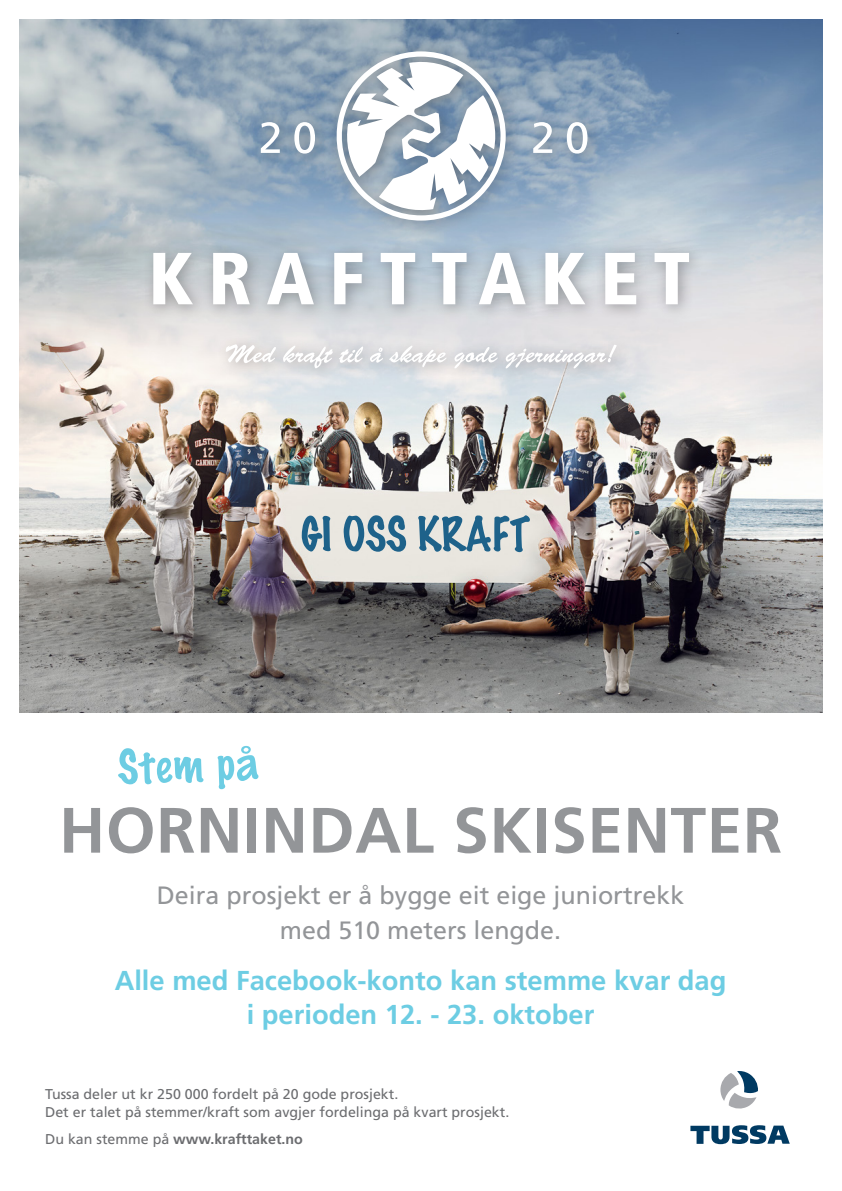
<style>
.page{position:relative;width:842px;height:1191px;background:#fff}
.page>*{position:absolute;margin:0;border:0;box-sizing:border-box;transform-origin:0 0}
.t1{font:700 64px "Frutiger";letter-spacing:.01em;color:#939598}
.t2{font:700 27.3px/34.1px "Frutiger";color:#6dcde3;text-align:center}
.t3{font:25px/35.3px "Frutiger";color:#939598;text-align:center}
.t4{font:14.2px/18.2px "Frutiger";color:#6c6d70}
.t5{font:700 14.2px "Frutiger";color:#6c6d70}
.s1{font-weight:400}
</style>
<div class="page">
<img style="left:20px;top:20px;width:802px;height:693px">
<svg style="left:690px;top:1125px;width:100px;height:19px"></svg>
<svg style="left:720px;top:1071px;width:38px;height:38px"></svg>
<div style="left:143px;top:41px;width:562px;height:342px;background:#231f20;opacity:.34"></div>
<svg style="left:153px;top:253px;width:40px;height:51px"></svg>
<svg style="left:213px;top:253px;width:37px;height:51px"></svg>
<svg style="left:267px;top:253px;width:47px;height:51px"></svg>
<svg style="left:334px;top:253px;width:28px;height:51px"></svg>
<svg style="left:381px;top:253px;width:34px;height:51px"></svg>
<svg style="left:432px;top:253px;width:35px;height:51px"></svg>
<svg style="left:479px;top:253px;width:47px;height:51px"></svg>
<svg style="left:545px;top:253px;width:40px;height:51px"></svg>
<svg style="left:605px;top:253px;width:31px;height:51px"></svg>
<svg style="left:654px;top:253px;width:35px;height:51px"></svg>
<svg style="left:261px;top:122px;width:19px;height:31px"></svg>
<svg style="left:294px;top:122px;width:21px;height:32px"></svg>
<svg style="left:328px;top:51px;width:178px;height:170px"></svg>
<svg style="left:226px;top:344px;width:50px;height:19px"></svg>
<svg style="left:283px;top:345px;width:50px;height:23px"></svg>
<svg style="left:339px;top:346px;width:24px;height:17px"></svg>
<svg style="left:370px;top:347px;width:13px;height:16px"></svg>
<svg style="left:389px;top:345px;width:57px;height:22px"></svg>
<svg style="left:454px;top:347px;width:44px;height:21px"></svg>
<svg style="left:506px;top:345px;width:111px;height:23px"></svg>
<svg style="left:533px;top:122px;width:19px;height:31px"></svg>
<svg style="left:567px;top:122px;width:20px;height:32px"></svg>
<svg style="left:302px;top:515px;width:228px;height:37px;background:#8facb9"></svg>
<svg style="left:118px;top:746px;width:140px;height:43px"></svg>
<h1 class="t1" style="left:59px;top:792px;width:724px">HORNINDAL SKISENTER</h1>
<h3 class="t3" style="left:157px;top:878px;width:529px">Deira prosjekt er å bygge eit eige juniortrekk med 510 meters lengde.</h3>
<h2 class="t2" style="left:115px;top:963px;width:613px">Alle med Facebook-konto kan stemme kvar dag i perioden 12. - 23. oktober</h2>
<p class="t4" style="left:45px;top:1084px;width:466px">Tussa deler ut kr 250 000 fordelt på 20 gode prosjekt.<br>Det er talet på stemmer/kraft som avgjer fordelinga på kvart prosjekt.</p>
<p class="t5" style="left:45px;top:1130px;width:259px"><span class="s1">Du kan stemme på</span> www.krafttaket.no</p>
</div>
